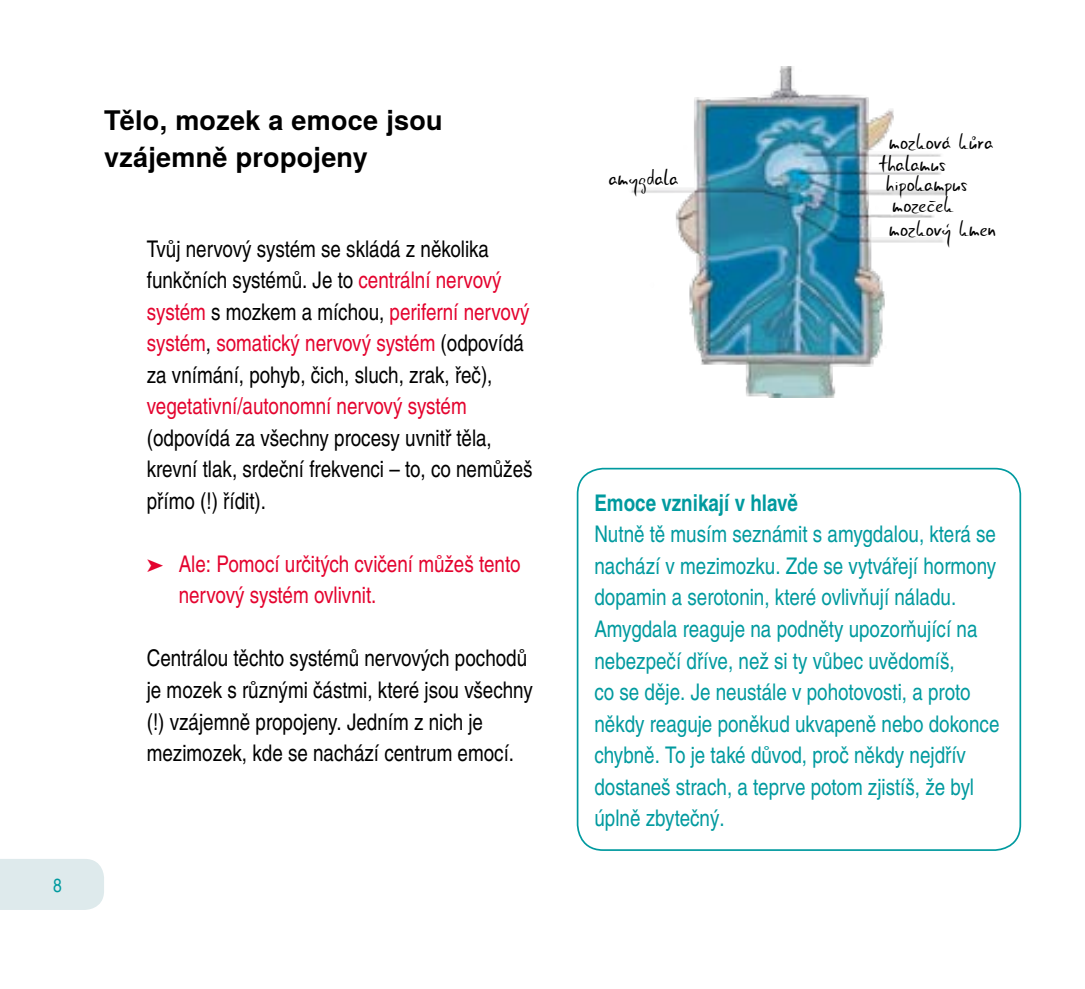
<style>
.page{position:relative;width:1085px;height:989px;background:#fff}
.page>*{position:absolute;margin:0;border:0;box-sizing:border-box;transform-origin:0 0}
.t1{font:27.45px "Gunny Handwriting";color:#000}
.t2{font:700 27px/37.1px "Te X Gyre Heros";letter-spacing:.01em;color:#000}
.t3{font:22.95px/31.5px "Te X Gyre Heros Condensed";color:#000}
.t4{font:22.95px/31.5px "Te X Gyre Heros Condensed";color:#009a9f}
.t5{font:22.95px/31.5px "Te X Gyre Heros Condensed";color:#e4032e}
.t6{font:700 22.95px "Te X Gyre Heros Condensed";color:#009a9f}
.t7{font:19.12px "Te X Gyre Heros Condensed";color:#009a9f}
.s1{color:#e4032e}
</style>
<div class="page">
<img style="left:631px;top:67px;width:317px;height:330px">
<div style="left:0;top:859px;width:104px;height:51px;background:#deeaec"></div>
<div style="left:576px;top:468px;width:444px;height:383px;border:2px solid #009a9f;border-radius:26px"></div>
<p class="t2" style="left:104px;top:100px;width:340px">Tělo, mozek a emoce jsou vzájemně propojeny</p>
<p class="t3" style="left:147px;top:232px;width:384px">Tvůj nervový systém se skládá z několika funkčních systémů. Je to <span class="s1">centrální nervový systém</span> s mozkem a míchou, <span class="s1">periferní nervový systém</span>, <span class="s1">somatický nervový systém</span> (odpovídá za vnímání, pohyb, čich, sluch, zrak, řeč),</p>
<p class="t5" style="left:147px;top:389px;width:321px">vegetativní/autonomní nervový systém</p>
<p class="t3" style="left:147px;top:421px;width:387px">(odpovídá za všechny procesy uvnitř těla, krevní tlak, srdeční frekvenci – to, co nemůžeš přímo (!) řídit).</p>
<p class="t5" style="left:179px;top:547px;width:343px;text-indent:-32px">➤ Ale: Pomocí určitých cvičení můžeš tento nervový systém ovlivnit.</p>
<p class="t3" style="left:147px;top:641px;width:387px">Centrálou těchto systémů nervových pochodů je mozek s různými částmi, které jsou všechny (!) vzájemně propojeny. Jedním z nich je mezimozek, kde se nachází centrum emocí.</p>
<p class="t7" style="left:53px;top:871px;width:10px">8</p>
<p class="t1" style="left:608px;top:161px;width:71px">amygdala</p>
<p class="t1" style="left:888px;top:125px;width:106px">mozková kůra</p>
<p class="t1" style="left:879px;top:147px;width:68px">thalamus</p>
<p class="t1" style="left:885px;top:167px;width:83px">hipokampus</p>
<p class="t1" style="left:892px;top:188px;width:63px">mozeček</p>
<p class="t1" style="left:888px;top:212px;width:109px">mozkový kmen</p>
<p class="t6" style="left:594px;top:485px;width:205px">Emoce vznikají v hlavě</p>
<p class="t4" style="left:594px;top:517px;width:406px">Nutně tě musím seznámit s amygdalou, která se nachází v mezimozku. Zde se vytvářejí hormony dopamin a serotonin, které ovlivňují náladu.<br>Amygdala reaguje na podněty upozorňující na nebezpečí dříve, než si ty vůbec uvědomíš,<br>co se děje. Je neustále v pohotovosti, a proto někdy reaguje poněkud ukvapeně nebo dokonce chybně. To je také důvod, proč někdy nejdřív dostaneš strach, a teprve potom zjistíš, že byl úplně zbytečný.</p>
</div>
